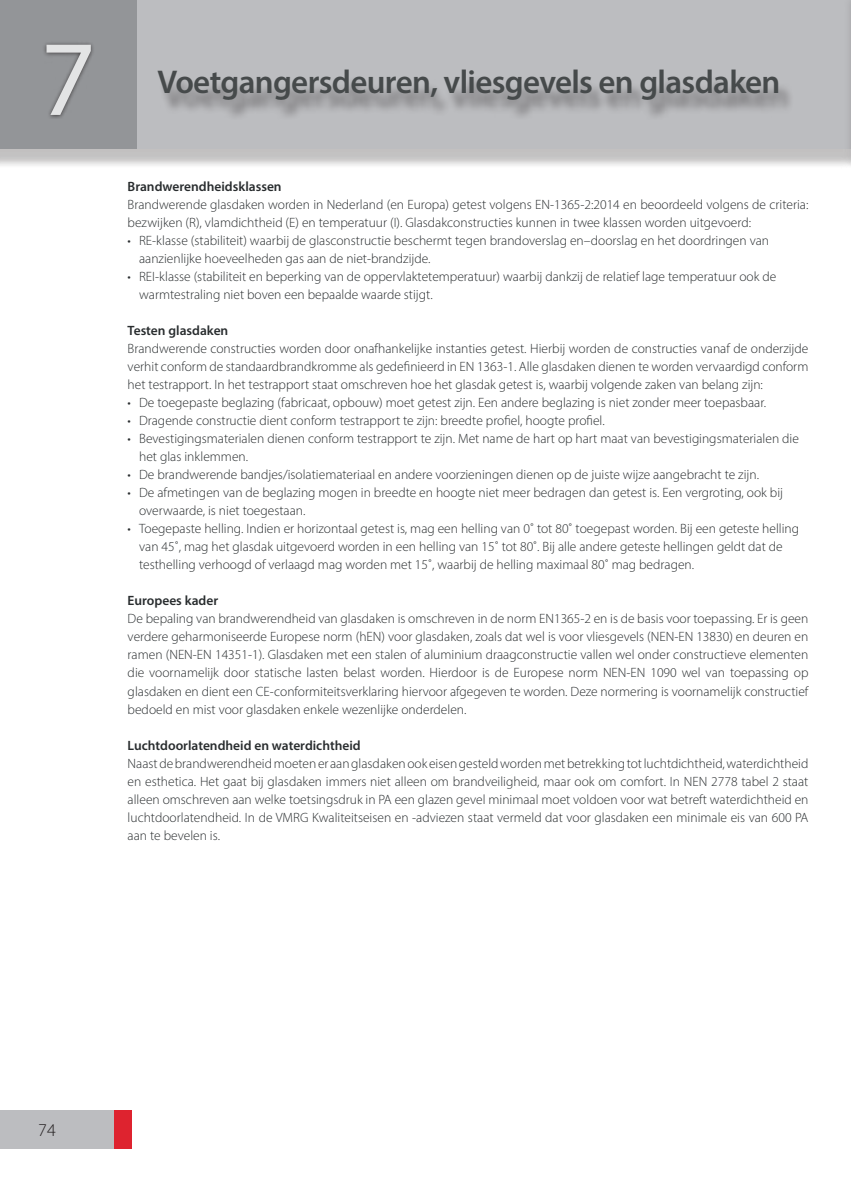
<style>
.page{position:relative;width:851px;height:1191px;background:#fff}
.page>*{position:absolute;margin:0;border:0;box-sizing:border-box;transform-origin:0 0}
.t1{font:108px "Myriad Pro";color:#fff}
.t2{font:600 33px "Myriad Pro";letter-spacing:-.02em;color:#464a4b}
.t3{font:300 18px "Myriad Pro";color:#231f20}
.t4{font:300 13.5px/18px "Myriad Pro";color:#282c2e}
.t5{font:600 13.5px "Myriad Pro";color:#282c2e}
</style>
<div class="page">
<div style="left:0;top:1110px;width:132px;height:38px;background:#bcbdc0"></div>
<div style="left:115px;top:1110px;width:17px;height:38px;background:#de232f"></div>
<div style="left:0;top:0;width:850px;height:169px;background:#231f20;opacity:.15"></div>
<div style="left:0;top:0;width:850px;height:149px;background:#bcbdc0"></div>
<div style="left:0;top:0;width:136px;height:149px;background:#939598"></div>
<svg style="left:44px;top:43px;width:49px;height:75px"></svg>
<div style="left:158px;top:74px;width:635px;height:46px;background:#231f20;opacity:.45"></div>
<div style="left:843px;top:0;width:7px;height:169px;background:#231f20;opacity:.15"></div>
<hr style="left:850px;top:0;width:1px;height:149px;background:#bcbdc0">
<h1 class="t1" style="left:40px;top:12px;width:57px">7</h1>
<h2 class="t2" style="left:157px;top:61px;width:624px">Voetgangersdeuren, vliesgevels en glasdaken</h2>
<p class="t5" style="left:128px;top:178px;width:155px">Brandwerendheidsklassen</p>
<p class="t4" style="left:128px;top:196px;width:682px">Brandwerende glasdaken worden in Nederland (en Europa) getest volgens EN-1365-2:2014 en beoordeeld volgens de criteria: bezwijken (R), vlamdichtheid (E) en temperatuur (I). Glasdakconstructies kunnen in twee klassen worden uitgevoerd:</p>
<p class="t4" style="left:139px;top:232px;width:631px;text-indent:-11px">• RE-klasse (stabiliteit) waarbij de glasconstructie beschermt tegen brandoverslag en–doorslag en het doordringen van aanzienlijke hoeveelheden gas aan de niet-brandzijde.</p>
<p class="t4" style="left:139px;top:268px;width:638px;text-indent:-11px">• REI-klasse (stabiliteit en beperking van de oppervlaktetemperatuur) waarbij dankzij de relatief lage temperatuur ook de warmtestraling niet boven een bepaalde waarde stijgt.</p>
<p class="t5" style="left:128px;top:322px;width:102px">Testen glasdaken</p>
<p class="t4" style="left:128px;top:340px;width:682px;text-align:justify">Brandwerende constructies worden door onafhankelijke instanties getest. Hierbij worden de constructies vanaf de onderzijde verhit conform de standaardbrandkromme als gedefinieerd in EN 1363-1. Alle glasdaken dienen te worden vervaardigd conform het testrapport. In het testrapport staat omschreven hoe het glasdak getest is, waarbij volgende zaken van belang zijn:</p>
<p class="t4" style="left:128px;top:394px;width:640px">• De toegepaste beglazing (fabricaat, opbouw) moet getest zijn. Een andere beglazing is niet zonder meer toepasbaar.</p>
<p class="t4" style="left:128px;top:412px;width:478px">• Dragende constructie dient conform testrapport te zijn: breedte profiel, hoogte profiel.</p>
<p class="t4" style="left:139px;top:430px;width:661px;text-indent:-11px">• Bevestigingsmaterialen dienen conform testrapport te zijn. Met name de hart op hart maat van bevestigingsmaterialen die het glas inklemmen.</p>
<p class="t4" style="left:128px;top:466px;width:632px">• De brandwerende bandjes/isolatiemateriaal en andere voorzieningen dienen op de juiste wijze aangebracht te zijn.</p>
<p class="t4" style="left:139px;top:484px;width:645px;text-indent:-11px">• De afmetingen van de beglazing mogen in breedte en hoogte niet meer bedragen dan getest is. Een vergroting, ook bij overwaarde, is niet toegestaan.</p>
<p class="t4" style="left:139px;top:520px;width:661px;text-indent:-11px">• Toegepaste helling. Indien er horizontaal getest is, mag een helling van 0˚ tot 80˚ toegepast worden. Bij een geteste helling van 45˚, mag het glasdak uitgevoerd worden in een helling van 15˚ tot 80˚. Bij alle andere geteste hellingen geldt dat de testhelling verhoogd of verlaagd mag worden met 15˚, waarbij de helling maximaal 80˚ mag bedragen.</p>
<p class="t5" style="left:128px;top:592px;width:92px">Europees kader</p>
<p class="t4" style="left:128px;top:610px;width:682px;text-align:justify">De bepaling van brandwerendheid van glasdaken is omschreven in de norm EN1365-2 en is de basis voor toepassing. Er is geen verdere geharmoniseerde Europese norm (hEN) voor glasdaken, zoals dat wel is voor vliesgevels (NEN-EN 13830) en deuren en ramen (NEN-EN 14351-1). Glasdaken met een stalen of aluminium draagconstructie vallen wel onder constructieve elementen die voornamelijk door statische lasten belast worden. Hierdoor is de Europese norm NEN-EN 1090 wel van toepassing op glasdaken en dient een CE-conformiteitsverklaring hiervoor afgegeven te worden. Deze normering is voornamelijk constructief bedoeld en mist voor glasdaken enkele wezenlijke onderdelen.</p>
<p class="t5" style="left:128px;top:736px;width:234px">Luchtdoorlatendheid en waterdichtheid</p>
<p class="t4" style="left:128px;top:754px;width:682px;text-align:justify">Naast de brandwerendheid moeten er aan glasdaken ook eisen gesteld worden met betrekking tot luchtdichtheid, waterdichtheid en esthetica. Het gaat bij glasdaken immers niet alleen om brandveiligheid, maar ook om comfort. In NEN 2778 tabel 2 staat alleen omschreven aan welke toetsingsdruk in PA een glazen gevel minimaal moet voldoen voor wat betreft waterdichtheid en luchtdoorlatendheid. In de VMRG Kwaliteitseisen en -adviezen staat vermeld dat voor glasdaken een minimale eis van 600 PA aan te bevelen is.</p>
<h3 class="t3" style="left:38px;top:1119px;width:19px">74</h3>
</div>
